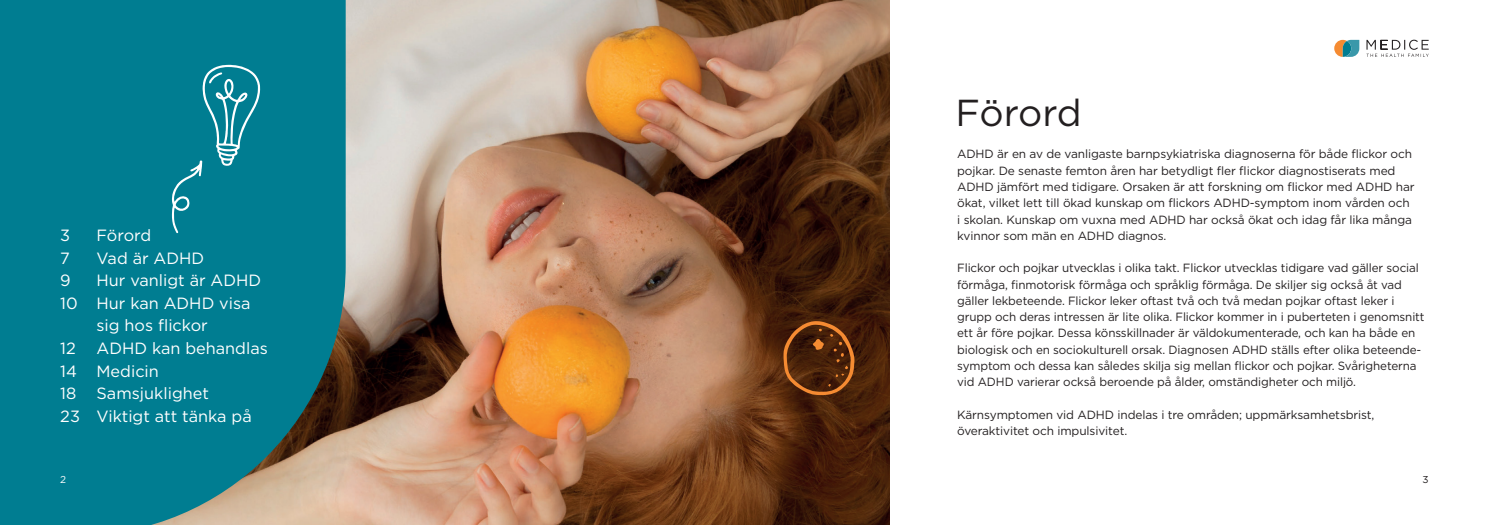
<style>
.page{position:relative;width:1489px;height:525px;background:#fff}
.page>*{position:absolute;margin:0;border:0;box-sizing:border-box;transform-origin:0 0}
.t1{font:37.5px "Gotham";letter-spacing:-.015em;color:#231f20}
.t2{font:16.25px/22.5px "Gotham";color:#fff}
.t3{font:11.88px/16.2px "Gotham";letter-spacing:-.01em;color:#231f20}
.t4{font:10px "Gotham";color:#fff}
.t5{font:10px "Gotham";color:#231f20}
</style>
<div class="page">
<img style="left:346px;top:0;width:543px;height:524px">
<svg style="left:0;top:0;width:346px;height:524px;background:#0d7e8e"></svg>
<svg style="left:1366px;top:40px;width:62px;height:17px"></svg>
<svg style="left:1334px;top:40px;width:25px;height:17px"></svg>
<svg style="left:171px;top:65px;width:89px;height:168px;background:#17899b"></svg>
<svg style="left:783px;top:321px;width:71px;height:74px;background:#643210"></svg>
<h2 class="t2" style="left:60px;top:224px;width:11px">3</h2>
<h2 class="t2" style="left:96px;top:224px;width:56px">Förord</h2>
<h2 class="t2" style="left:60px;top:246px;width:11px">7</h2>
<h2 class="t2" style="left:96px;top:246px;width:109px">Vad är ADHD</h2>
<h2 class="t2" style="left:60px;top:269px;width:12px">9</h2>
<h2 class="t2" style="left:96px;top:269px;width:166px">Hur vanligt är ADHD</h2>
<h2 class="t2" style="left:60px;top:291px;width:192px">10 Hur kan ADHD visa</h2>
<h2 class="t2" style="left:96px;top:314px;width:113px">sig hos flickor</h2>
<h2 class="t2" style="left:60px;top:336px;width:17px">12</h2>
<h2 class="t2" style="left:60px;top:336px;width:209px;text-indent:36px">ADHD kan behandlas<br>14 Medicin<br>18 Samsjuklighet<br>23 Viktigt att tänka på</h2>
<h1 class="t1" style="left:955px;top:88px;width:128px">Förord</h1>
<p class="t3" style="left:957px;top:146px;width:459px">ADHD är en av de vanligaste barnpsykiatriska diagnoserna för både flickor och pojkar. De senaste femton åren har betydligt fler flickor diagnostiserats med ADHD jämfört med tidigare. Orsaken är att forskning om flickor med ADHD har ökat, vilket lett till ökad kunskap om flickors ADHD-symptom inom vården och i skolan. Kunskap om vuxna med ADHD har också ökat och idag får lika många kvinnor som män en ADHD diagnos.</p>
<p class="t3" style="left:957px;top:259px;width:469px">Flickor och pojkar utvecklas i olika takt. Flickor utvecklas tidigare vad gäller social förmåga, finmotorisk förmåga och språklig förmåga. De skiljer sig också åt vad gäller lekbeteende. Flickor leker oftast två och två medan pojkar oftast leker i grupp och deras intressen är lite olika. Flickor kommer in i puberteten i genomsnitt ett år före pojkar. Dessa könsskillnader är väldokumenterade, och kan ha både en biologisk och en sociokulturell orsak. Diagnosen ADHD ställs efter olika beteende&shy;symptom och dessa kan således skilja sig mellan flickor och pojkar. Svårigheterna vid ADHD varierar också beroende på ålder, omständigheter och miljö.</p>
<p class="t3" style="left:957px;top:406px;width:419px">Kärnsymptomen vid ADHD indelas i tre områden; uppmärksamhetsbrist, överaktivitet och impulsivitet.</p>
<p class="t4" style="left:60px;top:473px;width:7px">2</p>
<p class="t5" style="left:1422px;top:473px;width:8px">3</p>
</div>
